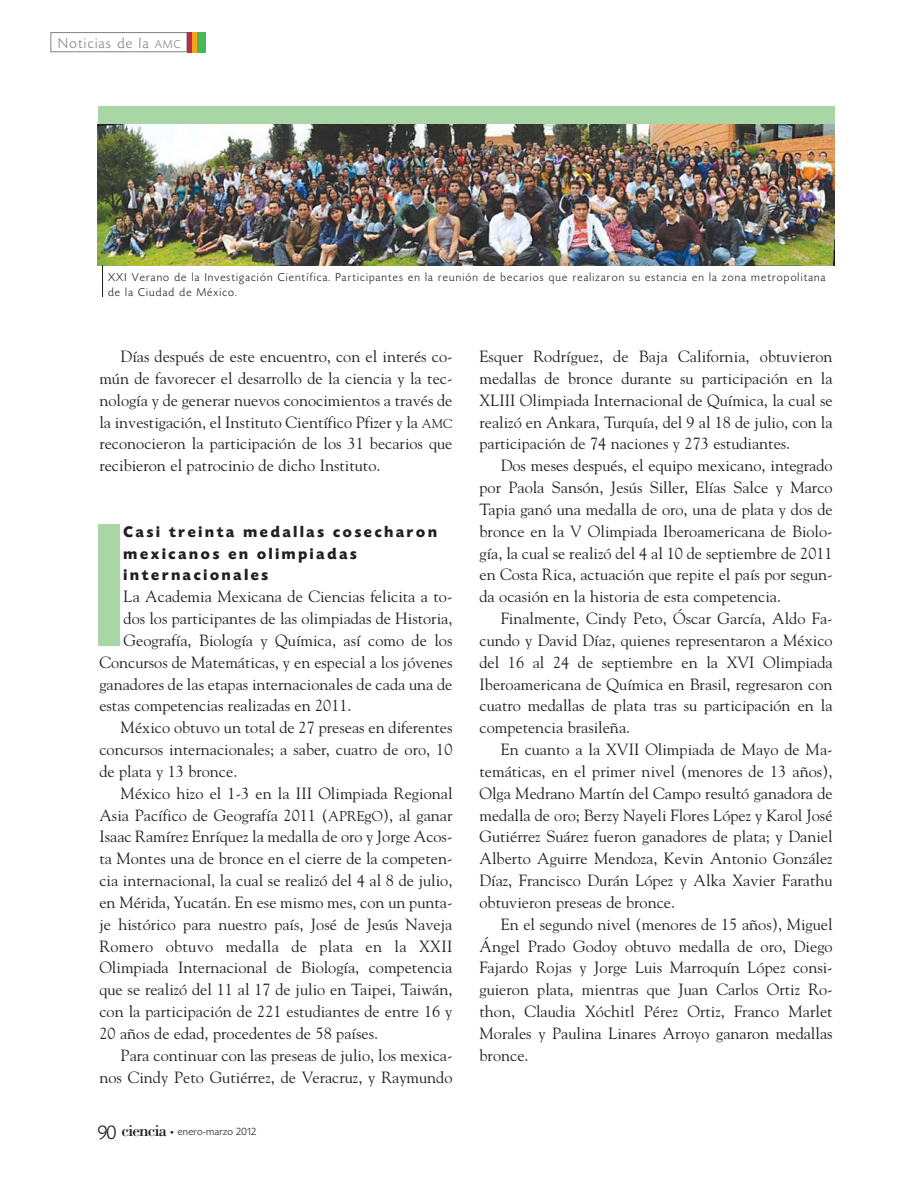
<style>
.page{position:relative;width:915px;height:1191px;background:#fff}
.page>*{position:absolute;margin:0;border:0;box-sizing:border-box;transform-origin:0 0}
.t1{font:17.25px "Bodoni";letter-spacing:-.05em;color:#231f20}
.t2{font:16.2px/21.8px "Goudy";color:#231f20;text-align:justify}
.t3{font:700 16.2px/21.8px "Today HEF";letter-spacing:.17em;color:#231f20}
.t4{font:16.2px "Goudy";letter-spacing:.02em;color:#231f20}
.t5{font:300 15px "Today HEF";letter-spacing:.095em;color:#808285}
.t6{font:300 12px/15px "Today HEF";letter-spacing:.095em;color:#231f20}
.t7{font:300 11.25px "Today HEF";letter-spacing:.025em;color:#231f20}
.s1{font-size:11.85px}
.s2{font-size:12.75px}
.s3{font-size:14.25px}
.s4{font-family:"Today HEF";font-weight:300;font-size:21px}
.s5{font-family:"Officina Sans";font-weight:400;font-size:7.5px}
</style>
<div class="page">
<div style="left:50px;top:32px;width:137px;height:20px;border:1px solid #808285"></div>
<div style="left:196px;top:32px;width:9px;height:20px;background:#4ab757"></div>
<hr style="left:192px;top:32px;width:4px;height:20px;background:#faa41d">
<div style="left:187px;top:32px;width:5px;height:20px;background:#bb2d45"></div>
<div style="left:98px;top:106px;width:735px;height:159px;background:#a8d6a4"></div>
<img style="left:98px;top:124px;width:735px;height:141px">
<hr style="left:102px;top:265px;width:1px;height:32px;background:#231f20">
<div style="left:98px;top:524px;width:21px;height:122px;background:#a8d6a4"></div>
<p class="t5" style="left:58px;top:37px;width:124px">Noticias de la <span class="s1">AMC</span></p>
<p class="t6" style="left:108px;top:270px;width:718px">XXI Verano de la Investigación Científica. Participantes en la reunión de becarios que realizaron su estancia en la zona metropolitana de la Ciudad de México.</p>
<p class="t2" style="left:99px;top:347px;width:354px;text-indent:21px">Días después de este encuentro, con el interés co&shy;mún de favorecer el desarrollo de la ciencia y la tec&shy;nología y de generar nuevos conocimientos a través de la investigación, el Instituto Científico Pfizer y la <span class="s2">AMC </span>reconocieron la participación de los 31 becarios que recibieron el patrocinio de dicho Instituto.</p>
<p class="t3" style="left:124px;top:522px;width:314px">Casi treinta medallas cosecharon mexicanos en olimpiadas internacionales</p>
<p class="t2" style="left:124px;top:587px;width:330px">La Academia Mexicana de Ciencias felicita a to-</p>
<p class="t2" style="left:124px;top:609px;width:330px">dos los participantes de las olimpiadas de Historia,</p>
<p class="t2" style="left:124px;top:630px;width:330px">Geografía, Biología y Química, así como de los</p>
<p class="t2" style="left:99px;top:652px;width:354px">Concursos de Matemáticas, y en especial a los jóvenes</p>
<p class="t2" style="left:99px;top:674px;width:354px">ganadores de las etapas internacionales de cada una de</p>
<p class="t2" style="left:99px;top:696px;width:254px">estas competencias realizadas en 2011.</p>
<p class="t2" style="left:121px;top:718px;width:333px">México obtuvo un total de 27 preseas en diferentes</p>
<p class="t2" style="left:99px;top:740px;width:354px">concursos internacionales; a saber, cuatro de oro, 10</p>
<p class="t2" style="left:99px;top:761px;width:139px">de plata y 13 bronce.</p>
<p class="t2" style="left:121px;top:783px;width:333px">México hizo el 1-3 en la III Olimpiada Regional</p>
<p class="t2" style="left:99px;top:805px;width:354px">Asia Pacífico de Geografía 2011 (<span class="s3">APRE</span>g<span class="s3">O</span>), al ganar</p>
<p class="t2" style="left:99px;top:827px;width:354px">Isaac Ramírez Enríquez la medalla de oro y Jorge Acos-</p>
<p class="t2" style="left:99px;top:849px;width:354px">ta Montes una de bronce en el cierre de la competen-</p>
<p class="t2" style="left:99px;top:870px;width:354px">cia internacional, la cual se realizó del 4 al 8 de julio,</p>
<p class="t2" style="left:99px;top:892px;width:354px">en Mérida, Yucatán. En ese mismo mes, con un punta-</p>
<p class="t2" style="left:99px;top:914px;width:354px">je histórico para nuestro país, José de Jesús Naveja</p>
<p class="t4" style="left:99px;top:939px;width:354px">Romero obtuvo medalla de plata en la XXII</p>
<p class="t2" style="left:99px;top:958px;width:354px">Olimpiada Internacional de Biología, competencia</p>
<p class="t2" style="left:99px;top:980px;width:354px">que se realizó del 11 al 17 de julio en Taipei, Taiwán,</p>
<p class="t2" style="left:99px;top:1001px;width:354px">con la participación de 221 estudiantes de entre 16 y</p>
<p class="t2" style="left:99px;top:1023px;width:280px">20 años de edad, procedentes de 58 países.</p>
<p class="t2" style="left:121px;top:1045px;width:333px">Para continuar con las preseas de julio, los mexica-</p>
<p class="t2" style="left:99px;top:1067px;width:354px">nos Cindy Peto Gutiérrez, de Veracruz, y Raymundo</p>
<p class="t1" style="left:98px;top:1122px;width:71px"><span class="s4">90</span> ciencia</p>
<p class="t7" style="left:170px;top:1127px;width:87px"><span class="s5">•</span> enero-marzo 2012</p>
<p class="t2" style="left:479px;top:347px;width:354px">Esquer Rodríguez, de Baja California, obtuvieron medallas de bronce durante su participación en la XLIII Olimpiada Internacional de Química, la cual se realizó en Ankara, Turquía, del 9 al 18 de julio, con la participación de 74 naciones y 273 estudiantes.</p>
<p class="t2" style="left:479px;top:456px;width:354px;text-indent:21px">Dos meses después, el equipo mexicano, integrado por Paola Sansón, Jesús Siller, Elías Salce y Marco Tapia ganó una medalla de oro, una de plata y dos de bronce en la V Olimpiada Iberoamericana de Biolo&shy;gía, la cual se realizó del 4 al 10 de septiembre de 2011 en Costa Rica, actuación que repite el país por segun&shy;da ocasión en la historia de esta competencia.</p>
<p class="t2" style="left:479px;top:609px;width:354px;text-indent:21px">Finalmente, Cindy Peto, Óscar García, Aldo Fa&shy;cundo y David Díaz, quienes representaron a México del 16 al 24 de septiembre en la XVI Olimpiada Iberoamericana de Química en Brasil, regresaron con cuatro medallas de plata tras su participación en la competencia brasileña.</p>
<p class="t2" style="left:479px;top:740px;width:354px;text-indent:21px">En cuanto a la XVII Olimpiada de Mayo de Ma&shy;temáticas, en el primer nivel (menores de 13 años), Olga Medrano Martín del Campo resultó ganadora de medalla de oro; Berzy Nayeli Flores López y Karol José Gutiérrez Suárez fueron ganadores de plata; y Daniel Alberto Aguirre Mendoza, Kevin Antonio González Díaz, Francisco Durán López y Alka Xavier Farathu obtuvieron preseas de bronce.</p>
<p class="t2" style="left:479px;top:914px;width:354px;text-indent:21px">En el segundo nivel (menores de 15 años), Miguel Ángel Prado Godoy obtuvo medalla de oro, Diego Fajardo Rojas y Jorge Luis Marroquín López consi&shy;guieron plata, mientras que Juan Carlos Ortiz Ro&shy;thon, Claudia Xóchitl Pérez Ortiz, Franco Marlet Morales y Paulina Linares Arroyo ganaron medallas bronce.</p>
</div>
